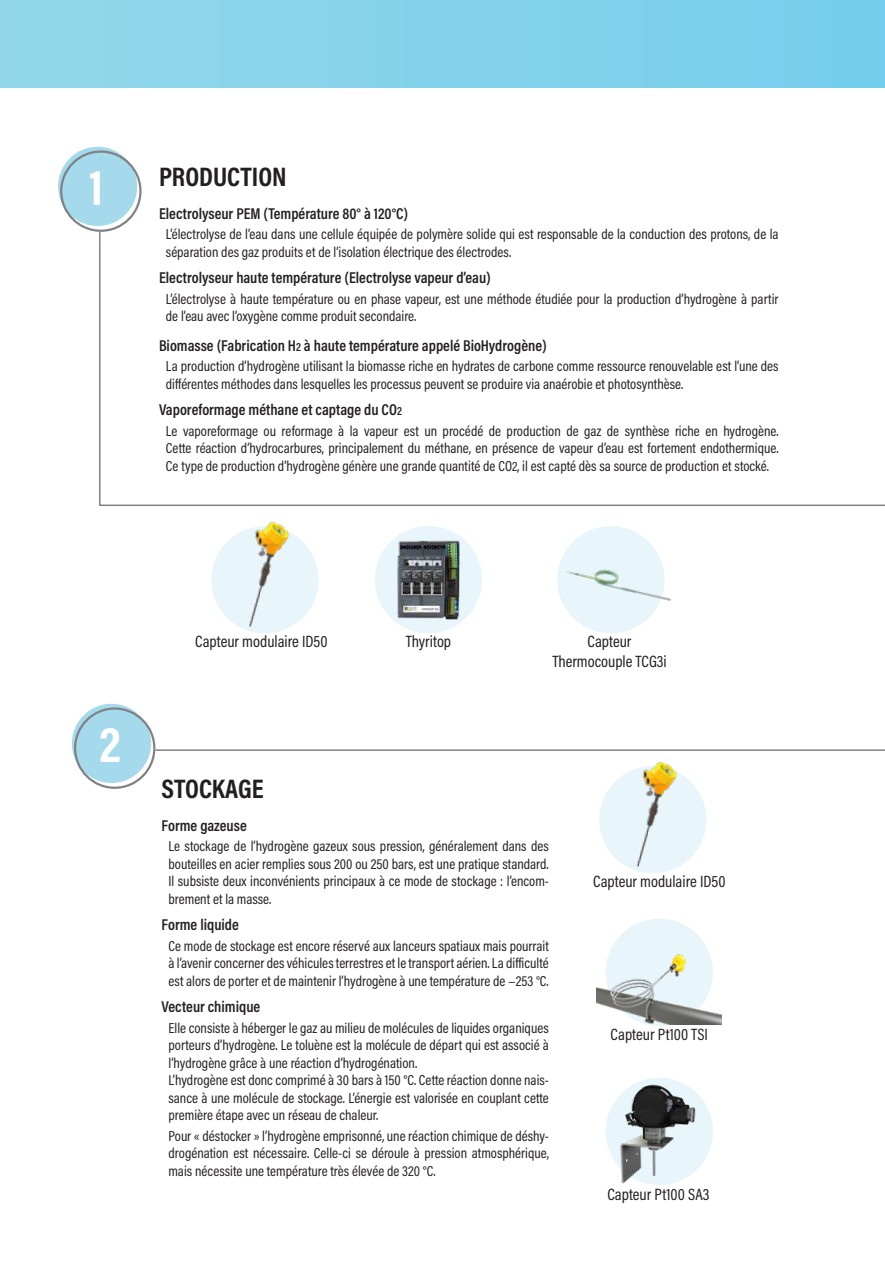
<style>
.page{position:relative;width:885px;height:1263px;background:#fff}
.page>*{position:absolute;margin:0;border:0;box-sizing:border-box;transform-origin:0 0}
.t1{font:700 49.5px "Acumin Pro Cond";color:#fff}
.t2{font:700 27px "Acumin Pro Cond";color:#231f20}
.t3{font:16.5px/19.8px "Acumin Pro Cond";color:#231f20;text-align:center}
.t4{font:600 15.75px "Acumin Pro Cond";color:#231f20}
.t5{font:14.55px/17.5px "Acumin Pro Cond";color:#231f20}
.s1{font-size:12px}
.s2{font-size:13.5px}
</style>
<div class="page">
<div style="left:0;top:0;width:884px;height:88px;background:linear-gradient(to right,#92d7ea,#75cded)"></div>
<div style="left:58px;top:147px;width:79px;height:79px;background:#a5daec;border-radius:50%"></div>
<div style="left:60px;top:150px;width:81px;height:82px;border:2px solid #808285;border-radius:50%"></div>
<svg style="left:98px;top:230px;width:786px;height:276px"></svg>
<div style="left:374px;top:526px;width:108px;height:107px;background:#e8f5fa;border-radius:50%"></div>
<img style="left:397px;top:540px;width:63px;height:79px">
<img style="left:578px;top:534px;width:93px;height:96px">
<div style="left:557px;top:526px;width:107px;height:107px;background:#e8f5fa;border-radius:50%"></div>
<div style="left:211px;top:526px;width:107px;height:107px;background:#e8f5fa;border-radius:50%"></div>
<img style="left:241px;top:521px;width:53px;height:112px">
<div style="left:72px;top:704px;width:79px;height:79px;background:#a5daec;border-radius:50%"></div>
<div style="left:74px;top:707px;width:81px;height:82px;border:2px solid #808285;border-radius:50%"></div>
<div style="left:599px;top:766px;width:107px;height:107px;background:#e8f5fa;border-radius:50%"></div>
<img style="left:628px;top:761px;width:53px;height:112px">
<div style="left:605px;top:919px;width:108px;height:107px;background:#e8f5fa;border-radius:50%"></div>
<img style="left:596px;top:954px;width:125px;height:70px">
<div style="left:605px;top:1078px;width:108px;height:107px;background:#e8f5fa;border-radius:50%"></div>
<img style="left:618px;top:1078px;width:78px;height:107px">
<svg style="left:154px;top:749px;width:730px;height:3px"></svg>
<h1 class="t1" style="left:89px;top:155px;width:16px">1</h1>
<h2 class="t2" style="left:159px;top:159px;width:129px">PRODUCTION</h2>
<p class="t4" style="left:159px;top:203px;width:251px">Electrolyseur PEM (Température 80° à 120°C)</p>
<p class="t5" style="left:166px;top:225px;width:614px">L’électrolyse de l’eau dans une cellule équipée de polymère solide qui est responsable de la conduction des protons, de la séparation des gaz produits et de l’isolation électrique des électrodes.</p>
<p class="t4" style="left:159px;top:267px;width:333px">Electrolyseur haute température (Electrolyse vapeur d’eau)</p>
<p class="t5" style="left:166px;top:290px;width:614px">L’électrolyse à haute température ou en phase vapeur, est une méthode étudiée pour la production d’hydrogène à partir de l’eau avec l’oxygène comme produit secondaire.</p>
<p class="t4" style="left:159px;top:335px;width:389px">Biomasse (Fabrication H<span class="s1">2</span> à haute température appelé BioHydrogène)</p>
<p class="t5" style="left:166px;top:357px;width:614px">La production d’hydrogène utilisant la biomasse riche en hydrates de carbone comme ressource renouvelable est l’une des différentes méthodes dans lesquelles les processus peuvent se produire via anaérobie et photosynthèse.</p>
<p class="t4" style="left:159px;top:399px;width:244px">Vaporeformage méthane et captage du CO<span class="s1">2</span></p>
<p class="t5" style="left:166px;top:422px;width:614px;text-align:justify">Le vaporeformage ou reformage à la vapeur est un procédé de production de gaz de synthèse riche en hydrogène.<br>Cette réaction d’hydrocarbures, principalement du méthane, en présence de vapeur d’eau est fortement endothermique.<br>Ce type de production d’hydrogène génère une grande quantité de CO<span class="s2">2</span>, il est capté dès sa source de production et stocké.</p>
<h1 class="t1" style="left:99px;top:712px;width:23px">2</h1>
<p class="t3" style="left:195px;top:631px;width:134px">Capteur modulaire ID50</p>
<p class="t3" style="left:405px;top:631px;width:47px">Thyritop</p>
<p class="t3" style="left:552px;top:631px;width:116px">Capteur<br>Thermocouple TCG3i</p>
<h2 class="t2" style="left:162px;top:771px;width:104px">STOCKAGE</h2>
<p class="t4" style="left:162px;top:815px;width:87px">Forme gazeuse</p>
<p class="t5" style="left:168px;top:837px;width:382px;text-align:justify">Le stockage de l’hydrogène gazeux sous pression, généralement dans des bouteilles en acier remplies sous 200 ou 250 bars, est une pratique standard.<br>Il subsiste deux inconvénients principaux à ce mode de stockage : l’encom&shy;brement et la masse.</p>
<p class="t4" style="left:162px;top:914px;width:79px">Forme liquide</p>
<p class="t5" style="left:168px;top:937px;width:382px;text-align:justify">Ce mode de stockage est encore réservé aux lanceurs spatiaux mais pourrait à l’avenir concerner des véhicules terrestres et le transport aérien. La difficulté est alors de porter et de maintenir l’hydrogène à une température de −253 °C.</p>
<p class="t4" style="left:162px;top:996px;width:100px">Vecteur chimique</p>
<p class="t5" style="left:168px;top:1018px;width:382px">Elle consiste à héberger le gaz au milieu de molécules de liquides organiques porteurs d’hydrogène. Le toluène est la molécule de départ qui est associé à l’hydrogène grâce à une réaction d’hydrogénation.<br>L’hydrogène est donc comprimé à 30 bars à 150 °C. Cette réaction donne nais&shy;sance à une molécule de stockage. L’énergie est valorisée en couplant cette première étape avec un réseau de chaleur.</p>
<p class="t5" style="left:168px;top:1127px;width:382px;text-align:justify">Pour « déstocker » l’hydrogène emprisonné, une réaction chimique de déshy&shy;drogénation est nécessaire. Celle-ci se déroule à pression atmosphérique, mais nécessite une température très élevée de 320 °C.</p>
<p class="t3" style="left:593px;top:871px;width:134px">Capteur modulaire ID50</p>
<p class="t3" style="left:610px;top:1024px;width:99px">Capteur Pt100 TSI</p>
<p class="t3" style="left:607px;top:1184px;width:104px">Capteur Pt100 SA3</p>
</div>
